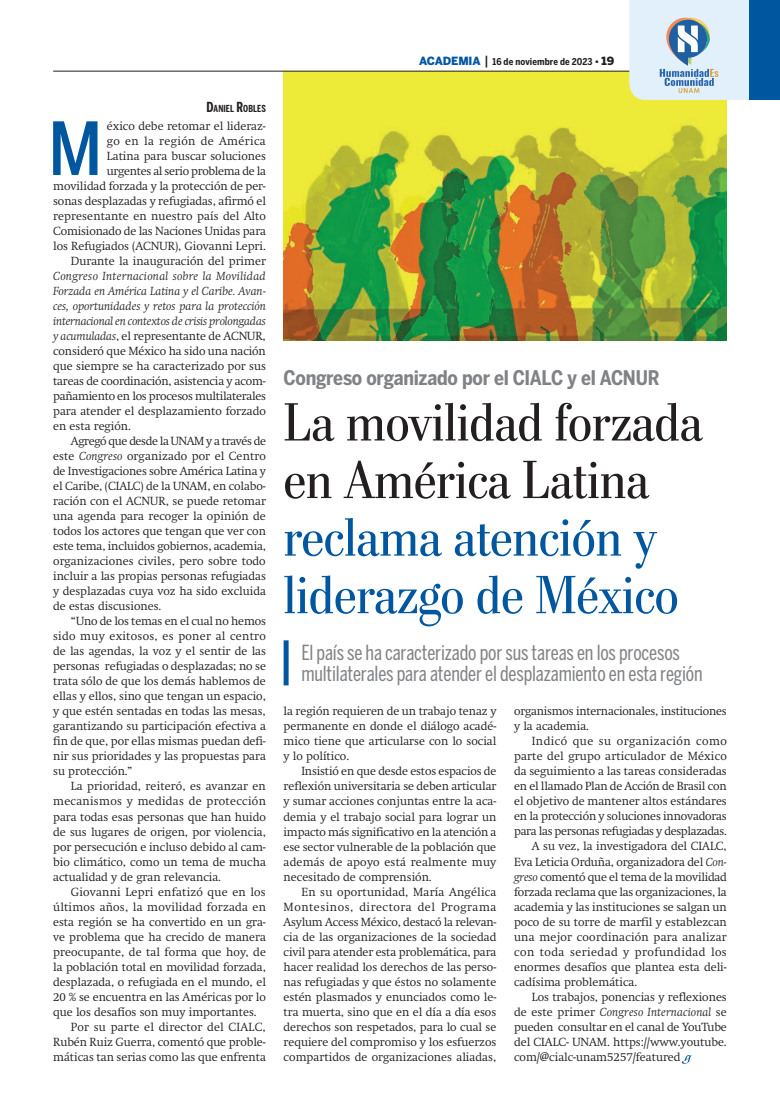
<style>
.page{position:relative;width:780px;height:1117px;background:#fff}
.page>*{position:absolute;margin:0;border:0;box-sizing:border-box;transform-origin:0 0}
.t1{font:500 72.38px "Benton Sans Cond";color:#01579f}
.t2{font:53.75px/57.5px "Stilson";color:#231f20}
.t3{font:53.75px/57.5px "Stilson";color:#01579f}
.t4{font:20.62px/21.9px "Benton Sans Comp";letter-spacing:-.01em;color:#808285}
.t5{font:700 20px "Benton Sans Cond";letter-spacing:-.015em;color:#808285}
.t6{font:300 11.62px/15px "Swift";color:#231f20;text-align:justify}
.t7{font:300 11.62px "Swift";letter-spacing:.02em;color:#231f20}
.t8{font:300 11.62px "Swift";letter-spacing:.04em;color:#231f20}
.t9{font:300 11.62px "Swift";letter-spacing:-.025em;color:#231f20}
.t10{font:300 11.62px "Swift";letter-spacing:-.02em;color:#231f20}
.t11{font:italic 300 11.62px "Swift";letter-spacing:.01em;color:#231f20}
.t12{font:700 9.62px "Benton Sans Comp";letter-spacing:.01em;color:#231f20}
.t13{font:700 9.38px "Benton Sans Cond";letter-spacing:.01em;color:#231f20}
.s1{font-size:13.75px}
.s2{font-style:italic}
.s3{font-family:"Benton Sans";font-weight:900;font-size:11.25px;color:#01579f}
.s4{font-weight:500;font-size:12.5px}
.s5{font-family:"Benton Sans";font-weight:900}
.s6{font-family:"Benton Sans";font-weight:900;font-size:11.25px}
.s7{font-style:normal}
</style>
<div class="page">
<img style="left:283px;top:72px;width:443px;height:268px">
<hr style="left:53px;top:71px;width:673px;height:1px;background:#231f20">
<div style="left:283px;top:640px;width:5px;height:45px;background:#01579f"></div>
<svg style="left:681px;top:1055px;width:10px;height:8px"></svg>
<svg style="left:629px;top:0;width:151px;height:100px"></svg>
<p class="t12" style="left:207px;top:103px;width:61px"><span class="s1">D</span>ANIEL <span class="s1">R</span>OBLES</p>
<p class="t6" style="left:53px;top:118px;width:214px;text-align:right">éxico debe retomar el lideraz-<br>go en la región de América<br>Latina para buscar soluciones<br>urgentes al serio problema de la movilidad forzada y la protección de per&shy;sonas desplazadas y refugiadas, afirmó el representante en nuestro país del Alto Comisionado de las Naciones Unidas para los Refugiados (ACNUR), Giovanni Lepri.<br>Durante la inauguración del primer</p>
<p class="t6" style="left:53px;top:268px;width:214px"><span class="s2">Congreso Internacional sobre la Movilidad Forzada en América Latina y el Caribe. Avan&shy;ces, oportunidades y retos para la protección internacional en contextos de crisis prolongadas y acumuladas</span>, el representante de ACNUR, consideró que México ha sido una nación que siempre se ha caracterizado por sus tareas de coordinación, asistencia y acom&shy;pañamiento en los procesos multilaterales para atender el desplazamiento forzado en esta región.</p>
<p class="t6" style="left:53px;top:433px;width:214px;text-indent:18px">Agregó que desde la UNAM y a través de este <span class="s2">Congreso</span> organizado por el Centro de Investigaciones sobre América Latina y el Caribe, (CIALC) de la UNAM, en colabo&shy;ración con el ACNUR, se puede retomar una agenda para recoger la opinión de todos los actores que tengan que ver con este tema, incluidos gobiernos, academia, organizaciones civiles, pero sobre todo incluir a las propias personas refugiadas y desplazadas cuya voz ha sido excluida de estas discusiones.</p>
<p class="t6" style="left:53px;top:613px;width:214px;text-indent:18px">“Uno de los temas en el cual no hemos sido muy exitosos, es poner al centro de las agendas, la voz y el sentir de las personas refugiadas o desplazadas; no se trata sólo de que los demás hablemos de ellas y ellos, sino que tengan un espacio, y que estén sentadas en todas las mesas, garantizando su participación efectiva a fin de que, por ellas mismas puedan defi&shy;nir sus prioridades y las propuestas para su protección.”</p>
<p class="t6" style="left:53px;top:778px;width:214px;text-indent:18px">La prioridad, reiteró, es avanzar en mecanismos y medidas de protección para todas esas personas que han huido de sus lugares de origen, por violencia, por persecución e incluso debido al cam&shy;bio climático, como un tema de mucha actualidad y de gran relevancia.</p>
<p class="t7" style="left:71px;top:884px;width:196px">Giovanni Lepri enfatizó que en los</p>
<p class="t7" style="left:53px;top:899px;width:214px">últimos años, la movilidad forzada en</p>
<p class="t6" style="left:53px;top:913px;width:214px">esta región se ha convertido en un gra-</p>
<p class="t6" style="left:53px;top:928px;width:214px">ve problema que ha crecido de manera</p>
<p class="t6" style="left:53px;top:943px;width:214px">preocupante, de tal forma que hoy, de</p>
<p class="t6" style="left:53px;top:958px;width:214px">la población total en movilidad forzada,</p>
<p class="t6" style="left:53px;top:973px;width:214px">desplazada, o refugiada en el mundo, el</p>
<p class="t6" style="left:53px;top:988px;width:214px">20 % se encuentra en las Américas por lo</p>
<p class="t6" style="left:53px;top:1003px;width:205px">que los desafíos son muy importantes.</p>
<p class="t7" style="left:71px;top:1019px;width:196px">Por su parte el director del CIALC,</p>
<p class="t6" style="left:53px;top:1033px;width:214px">Rubén Ruiz Guerra, comentó que proble-</p>
<p class="t6" style="left:53px;top:1048px;width:214px">máticas tan serias como las que enfrenta</p>
<h1 class="t1" style="left:48px;top:106px;width:56px">M</h1>
<p class="t13" style="left:419px;top:56px;width:197px"><span class="s3">ACADEMIA</span> <span class="s4">|</span> 16 de noviembre de 2023 <span class="s5">•</span> <span class="s6">19</span></p>
<h3 class="t5" style="left:283px;top:366px;width:377px">Congreso organizado por el CIALC y el ACNUR</h3>
<h2 class="t2" style="left:283px;top:393px;width:420px">La movilidad forzada en América Latina</h2>
<h2 class="t3" style="left:283px;top:508px;width:396px">reclama atención y liderazgo de México</h2>
<h3 class="t4" style="left:301px;top:641px;width:403px">El país se ha caracterizado por sus tareas en los procesos multilaterales para atender el desplazamiento en esta región</h3>
<p class="t6" style="left:283px;top:703px;width:214px">la región requieren de un trabajo tenaz y permanente en donde el diálogo acadé&shy;mico tiene que articularse con lo social y lo político.</p>
<p class="t6" style="left:283px;top:763px;width:214px;text-indent:18px">Insistió en que desde estos espacios de reflexión universitaria se deben articular y sumar acciones conjuntas entre la aca&shy;demia y el trabajo social para lograr un impacto más significativo en la atención a ese sector vulnerable de la población que además de apoyo está realmente muy necesitado de comprensión.</p>
<p class="t6" style="left:283px;top:883px;width:214px;text-indent:18px">En su oportunidad, María Angélica Montesinos, directora del Programa Asylum Access México, destacó la relevan&shy;cia de las organizaciones de la sociedad civil para atender esta problemática, para hacer realidad los derechos de las perso&shy;nas refugiadas y que éstos no solamente estén plasmados y enunciados como le&shy;tra muerta, sino que en el día a día esos derechos son respetados, para lo cual se requiere del compromiso y los esfuerzos compartidos de organizaciones aliadas,</p>
<p class="t6" style="left:514px;top:703px;width:214px">organismos internacionales, instituciones y la academia.</p>
<p class="t8" style="left:531px;top:734px;width:197px">Indicó que su organización como</p>
<p class="t6" style="left:514px;top:748px;width:214px">parte del grupo articulador de México</p>
<p class="t6" style="left:514px;top:763px;width:214px">da seguimiento a las tareas consideradas</p>
<p class="t6" style="left:514px;top:778px;width:214px">en el llamado Plan de Acción de Brasil con</p>
<p class="t6" style="left:514px;top:793px;width:214px">el objetivo de mantener altos estándares</p>
<p class="t6" style="left:514px;top:808px;width:214px">en la protección y soluciones innovadoras</p>
<p class="t9" style="left:514px;top:824px;width:214px">para las personas refugiadas y desplazadas.</p>
<p class="t6" style="left:531px;top:838px;width:196px">A su vez, la investigadora del CIALC,</p>
<p class="t6" style="left:514px;top:853px;width:214px">Eva Leticia Orduña, organizadora del <span class="s2">Con-</span></p>
<p class="t6" style="left:514px;top:868px;width:214px"><span class="s2">greso</span> comentó que el tema de la movilidad</p>
<p class="t10" style="left:514px;top:884px;width:214px">forzada reclama que las organizaciones, la</p>
<p class="t6" style="left:514px;top:898px;width:214px">academia y las instituciones se salgan un</p>
<p class="t6" style="left:514px;top:913px;width:214px">poco de su torre de marfil y establezcan</p>
<p class="t7" style="left:514px;top:929px;width:214px">una mejor coordinación para analizar</p>
<p class="t8" style="left:514px;top:944px;width:214px">con toda seriedad y profundidad los</p>
<p class="t6" style="left:514px;top:958px;width:214px">enormes desafíos que plantea esta deli-</p>
<p class="t6" style="left:514px;top:973px;width:125px">cadísima problemática.</p>
<p class="t6" style="left:531px;top:988px;width:196px">Los trabajos, ponencias y reflexiones</p>
<p class="t11" style="left:514px;top:1004px;width:214px"><span class="s7">de este primer</span> Congreso Internacional <span class="s7">se</span></p>
<p class="t6" style="left:514px;top:1018px;width:214px">pueden consultar en el canal de YouTube</p>
<p class="t6" style="left:514px;top:1033px;width:214px">del CIALC- UNAM. https://www.youtube.</p>
<p class="t6" style="left:514px;top:1048px;width:168px">com/@cialc-unam5257/featured</p>
</div>
